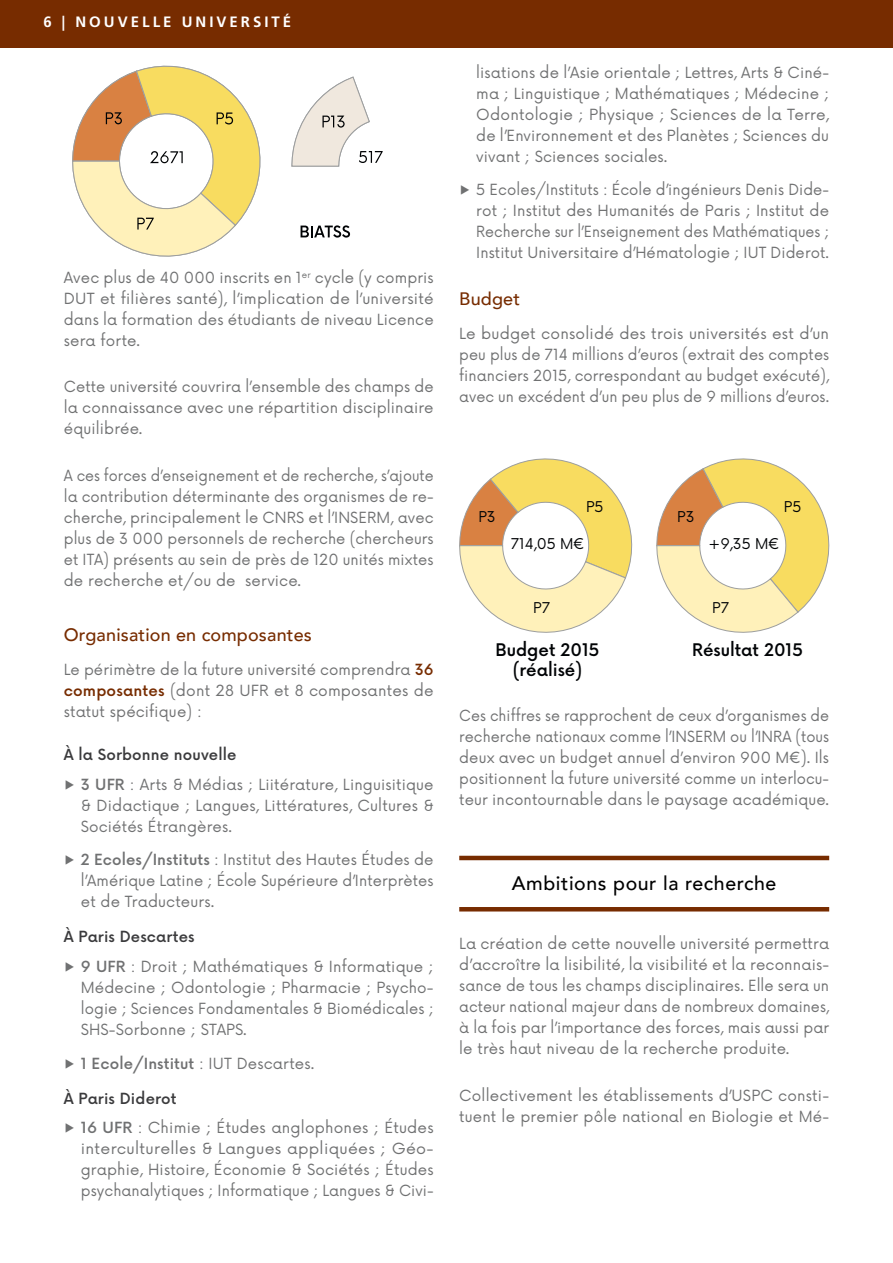
<style>
.page{position:relative;width:893px;height:1263px;background:#fff}
.page>*{position:absolute;margin:0;border:0;box-sizing:border-box;transform-origin:0 0}
.Titre{font:500 19.5px "Avenir";letter-spacing:.03em;color:#000}
.Sous-titre{font:500 18px "Avenir";letter-spacing:.01em;color:#772c00}
.t1{font:500 16.95px/20.4px "Now";color:#010305;text-align:center}
.t2{font:15px/21px "Now";letter-spacing:.01em;color:#707172;text-align:justify}
.t3{font:15px/21px "Now";letter-spacing:.01em;color:#707172;text-align:justify;scale:.95 1}
.t4{font:15px/21px "Now";letter-spacing:.01em;color:#707172;text-align:justify;scale:.96 1}
.Intertitre{font:500 15px "Now";letter-spacing:.01em;color:#3b3b3d}
.t5{font:500 15px "Now";letter-spacing:.01em;color:#707172}
.t6{font:700 15px "Frutiger LT Std";letter-spacing:.2em;color:#fff}
.t7{font:14.55px "Now";color:#010305}
.s1{font-weight:500;color:#772c00}
.s2{font-weight:500}
.s3{font-weight:400}
</style>
<div class="page">
<div style="left:0;top:0;width:893px;height:48px;background:#772c00"></div>
<hr style="left:459px;top:856px;width:370px;height:4px;background:#772c00">
<hr style="left:459px;top:907px;width:370px;height:4px;background:#772c00">
<svg style="left:301px;top:225px;width:49px;height:13px"></svg>
<svg style="left:72px;top:66px;width:189px;height:191px"></svg>
<svg style="left:291px;top:76px;width:92px;height:91px"></svg>
<svg style="left:459px;top:458px;width:173px;height:175px"></svg>
<svg style="left:656px;top:458px;width:174px;height:175px"></svg>
<p class="t6" style="left:43px;top:13px;width:249px">6 | NOUVELLE UNIVERSITÉ</p>
<p class="t2" style="left:64px;top:266px;width:371px">Avec plus de 40 000 inscrits en 1<sup>er</sup> cycle (y compris DUT et filières santé), l’implication de l’université dans la formation des étudiants de niveau Licence sera forte.</p>
<p class="t2" style="left:64px;top:375px;width:371px">Cette université couvrira l’ensemble des champs de la connaissance avec une répartition disciplinaire équilibrée.</p>
<p class="t3" style="left:64px;top:464px;width:391px">A ces forces d’enseignement et de recherche, s’ajoute la contribution déterminante des organismes de re&shy;cherche, principalement le CNRS et l’INSERM, avec plus de 3 000 personnels de recherche (chercheurs et ITA) présents au sein de près de 120 unités mixtes de recherche et/ou de service.</p>
<p class="Sous-titre" style="left:64px;top:619px;width:250px">Organisation en composantes</p>
<p class="t2" style="left:64px;top:657px;width:371px">Le périmètre de la future université comprendra <span class="s1">36 composantes</span> (dont 28 UFR et 8 composantes de statut spécifique) :</p>
<p class="Intertitre" style="left:64px;top:743px;width:174px">À la Sorbonne nouvelle</p>
<p class="t2" style="left:81px;top:772px;width:354px;text-indent:-17px">▶ <span class="s2">3 UFR</span> : Arts &amp; Médias ; Liitérature, Linguisitique &amp; Didactique ; Langues, Littératures, Cultures &amp; Sociétés Étrangères.</p>
<p class="t2" style="left:81px;top:848px;width:354px;text-indent:-17px">▶ <span class="s2">2 Ecoles/Instituts</span> : Institut des Hautes Études de l’Amérique Latine ; École Supérieure d’Interprètes et de Traducteurs.</p>
<p class="Intertitre" style="left:64px;top:925px;width:132px">À Paris Descartes</p>
<p class="t2" style="left:81px;top:955px;width:354px;text-indent:-17px">▶ <span class="s2">9 UFR</span> : Droit ; Mathématiques &amp; Informatique ; Médecine ; Odontologie ; Pharmacie ; Psycho&shy;logie ; Sciences Fondamentales &amp; Biomédicales ; SHS-Sorbonne ; STAPS.</p>
<p class="t5" style="left:64px;top:1051px;width:252px">▶ 1 Ecole/Institut <span class="s3">: IUT Descartes.</span></p>
<p class="Intertitre" style="left:64px;top:1086px;width:114px">À Paris Diderot</p>
<p class="t2" style="left:81px;top:1116px;width:354px;text-indent:-17px">▶ <span class="s2">16 UFR</span> : Chimie ; Études anglophones ; Études interculturelles &amp; Langues appliquées ; Géo&shy;graphie, Histoire, Économie &amp; Sociétés ; Études psychanalytiques ; Informatique ; Langues &amp; Civi-</p>
<p class="t2" style="left:476px;top:61px;width:354px">lisations de l’Asie orientale ; Lettres, Arts &amp; Ciné&shy;ma ; Linguistique ; Mathématiques ; Médecine ; Odontologie ; Physique ; Sciences de la Terre, de l’Environnement et des Planètes ; Sciences du vivant ; Sciences sociales.</p>
<p class="t2" style="left:476px;top:178px;width:354px;text-indent:-17px">▶ 5 Ecoles/Instituts : École d’ingénieurs Denis Dide&shy;rot ; Institut des Humanités de Paris ; Institut de Recherche sur l’Enseignement des Mathématiques ; Institut Universitaire d’Hématologie ; IUT Diderot.</p>
<p class="Sous-titre" style="left:459px;top:283px;width:62px">Budget</p>
<p class="t2" style="left:459px;top:322px;width:371px">Le budget consolidé des trois universités est d’un peu plus de 714 millions d’euros (extrait des comptes financiers 2015, correspondant au budget exécuté), avec un excédent d’un peu plus de 9 millions d’euros.</p>
<p class="t7" style="left:586px;top:495px;width:19px">P5</p>
<p class="t7" style="left:784px;top:495px;width:19px">P5</p>
<p class="t7" style="left:478px;top:505px;width:19px">P3</p>
<p class="t7" style="left:677px;top:505px;width:19px">P3</p>
<p class="t7" style="left:511px;top:531px;width:76px">714,05 M€</p>
<p class="t7" style="left:708px;top:531px;width:73px">+9,35 M€</p>
<p class="t7" style="left:533px;top:596px;width:18px">P7</p>
<p class="t7" style="left:712px;top:596px;width:18px">P7</p>
<p class="t1" style="left:495px;top:638px;width:105px">Budget 2015 (réalisé)</p>
<p class="t1" style="left:692px;top:638px;width:112px">Résultat 2015</p>
<p class="t4" style="left:459px;top:704px;width:387px">Ces chiffres se rapprochent de ceux d’organismes de recherche nationaux comme l’INSERM ou l’INRA (tous deux avec un budget annuel d’environ 900 M€). Ils positionnent la future université comme un interlocu&shy;teur incontournable dans le paysage académique.</p>
<p class="Titre" style="left:512px;top:866px;width:266px">Ambitions pour la recherche</p>
<p class="t2" style="left:459px;top:932px;width:371px">La création de cette nouvelle université permettra d’accroître la lisibilité, la visibilité et la reconnais&shy;sance de tous les champs disciplinaires. Elle sera un acteur national majeur dans de nombreux domaines, à la fois par l’importance des forces, mais aussi par le très haut niveau de la recherche produite.</p>
<p class="t2" style="left:459px;top:1084px;width:371px">Collectivement les établissements d’USPC consti&shy;tuent le premier pôle national en Biologie et Mé-</p>
</div>
